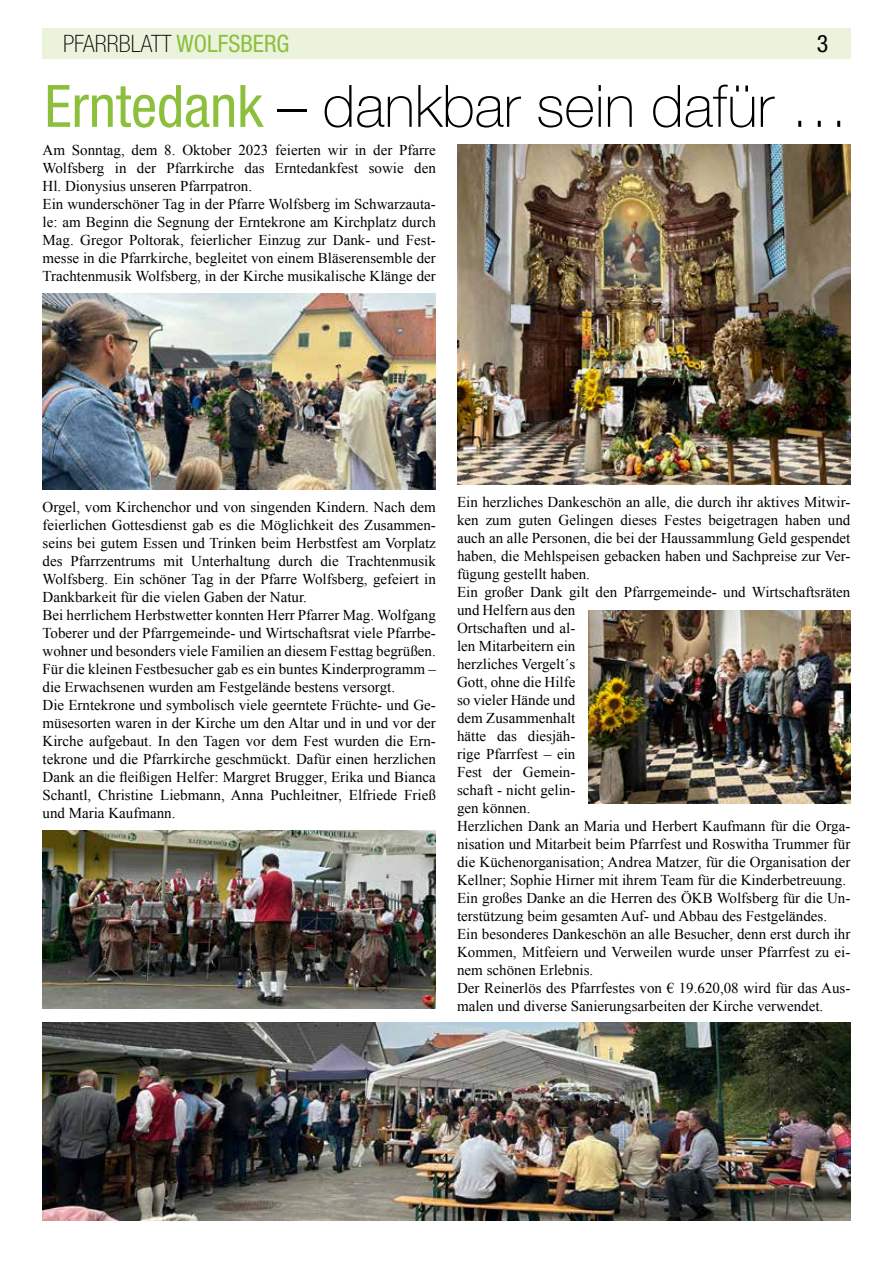
<style>
.page{position:relative;width:893px;height:1263px;background:#fff}
.page>*{position:absolute;margin:0;border:0;box-sizing:border-box;transform-origin:0 0}
.t1{font:100 58.5px "Helvetica Neue LT Pro";color:#000}
.t2{font:100 condensed 24px "Helvetica Neue LT Pro";color:#000}
.t3{font:condensed 24px "Helvetica Neue LT Pro";color:#000}
.t4{font:15px/18px "Times New Roman";color:#000}
.s1{font-weight:400;color:#8cbf3c}
.s2{font-weight:400;font-stretch:condensed;color:#8cbf3c}
</style>
<div class="page">
<div style="left:43px;top:28px;width:808px;height:30px;background:#ebf3dd"></div>
<img style="left:43px;top:293px;width:393px;height:196px">
<img style="left:457px;top:145px;width:393px;height:340px">
<img style="left:43px;top:831px;width:393px;height:178px">
<img style="left:43px;top:1022px;width:807px;height:198px">
<img style="left:588px;top:611px;width:262px;height:192px">
<h2 class="t2" style="left:63px;top:30px;width:228px">PFARRBLATT <span class="s1">WOLFSBERG</span></h2>
<h2 class="t3" style="left:817px;top:29px;width:13px">3</h2>
<h1 class="t1" style="left:44px;top:73px;width:806px"><span class="s2">Erntedank</span> – dankbar sein dafür …</h1>
<p class="t4" style="left:43px;top:141px;width:395px">Am Sonntag, dem 8. Oktober 2023 feierten wir in der Pfarre Wolfsberg in der Pfarrkirche das Erntedankfest sowie den Hl. Dionysius unseren Pfarrpatron.<br>Ein wunderschöner Tag in der Pfarre Wolfsberg im Schwarzauta&shy;le: am Beginn die Segnung der Erntekrone am Kirchplatz durch Mag. Gregor Poltorak, feierlicher Einzug zur Dank- und Fest&shy;messe in die Pfarrkirche, begleitet von einem Bläserensemble der Trachtenmusik Wolfsberg, in der Kirche musikalische Klänge der</p>
<p class="t4" style="left:43px;top:498px;width:395px">Orgel, vom Kirchenchor und von singenden Kindern. Nach dem feierlichen Gottesdienst gab es die Möglichkeit des Zusammen&shy;seins bei gutem Essen und Trinken beim Herbstfest am Vorplatz des Pfarrzentrums mit Unterhaltung durch die Trachtenmusik Wolfsberg. Ein schöner Tag in der Pfarre Wolfsberg, gefeiert in Dankbarkeit für die vielen Gaben der Natur.<br>Bei herrlichem Herbstwetter konnten Herr Pfarrer Mag. Wolfgang Toberer und der Pfarrgemeinde- und Wirtschaftsrat viele Pfarrbe&shy;wohner und besonders viele Familien an diesem Festtag begrüßen.<br>Für die kleinen Festbesucher gab es ein buntes Kinderprogramm – die Erwachsenen wurden am Festgelände bestens versorgt.<br>Die Erntekrone und symbolisch viele geerntete Früchte- und Ge&shy;müsesorten waren in der Kirche um den Altar und in und vor der Kirche aufgebaut. In den Tagen vor dem Fest wurden die Ern&shy;tekrone und die Pfarrkirche geschmückt. Dafür einen herzlichen Dank an die fleißigen Helfer: Margret Brugger, Erika und Bianca Schantl, Christine Liebmann, Anna Puchleitner, Elfriede Frieß und Maria Kaufmann.</p>
<p class="t4" style="left:457px;top:493px;width:395px">Ein herzliches Dankeschön an alle, die durch ihr aktives Mitwir&shy;ken zum guten Gelingen dieses Festes beigetragen haben und auch an alle Personen, die bei der Haussammlung Geld gespendet haben, die Mehlspeisen gebacken haben und Sachpreise zur Ver&shy;fügung gestellt haben.<br>Ein großer Dank gilt den Pfarrgemeinde- und Wirtschaftsräten und Helfern aus den<br>Ortschaften und al-<br>len Mitarbeitern ein<br>herzliches Vergelt´s<br>Gott, ohne die Hilfe<br>so vieler Hände und<br>dem Zusammenhalt<br>hätte das diesjäh-<br>rige Pfarrfest – ein<br>Fest der Gemein-<br>schaft - nicht gelin-<br>gen können.<br>Herzlichen Dank an Maria und Herbert Kaufmann für die Orga&shy;nisation und Mitarbeit beim Pfarrfest und Roswitha Trummer für die Küchenorganisation; Andrea Matzer, für die Organisation der Kellner; Sophie Hirner mit ihrem Team für die Kinderbetreuung.<br>Ein großes Danke an die Herren des ÖKB Wolfsberg für die Un&shy;terstützung beim gesamten Auf- und Abbau des Festgeländes.<br>Ein besonderes Dankeschön an alle Besucher, denn erst durch ihr Kommen, Mitfeiern und Verweilen wurde unser Pfarrfest zu ei&shy;nem schönen Erlebnis.<br>Der Reinerlös des Pfarrfestes von € 19.620,08 wird für das Aus&shy;malen und diverse Sanierungsarbeiten der Kirche verwendet.</p>
</div>
